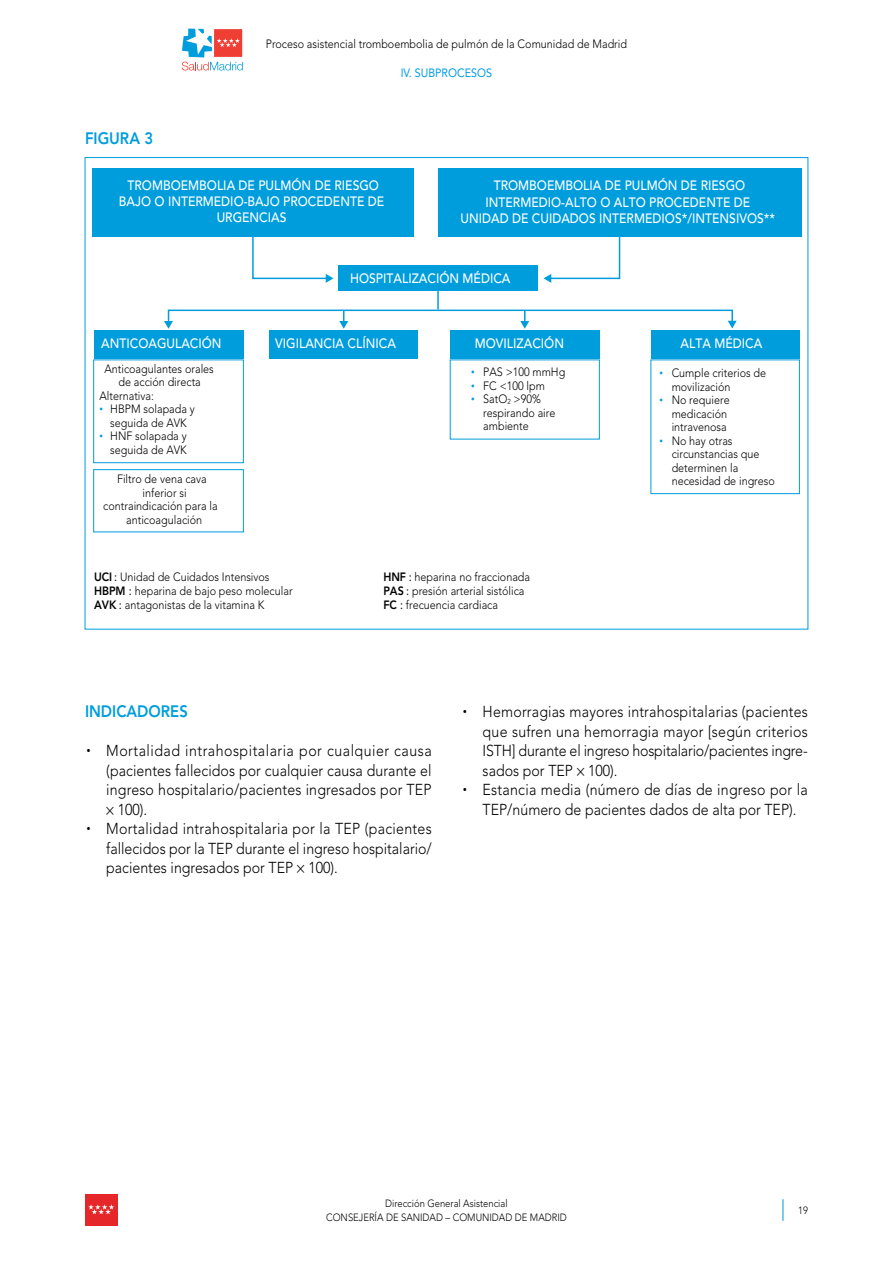
<style>
.page{position:relative;width:893px;height:1263px;background:#fff}
.page>*{position:absolute;margin:0;border:0;box-sizing:border-box;transform-origin:0 0}
.t1{font:800 16.5px "Avenir LT Std";color:#009ddd;scale:.9 1}
.t2{font:300 15.75px/19.5px "Avenir LT Std";letter-spacing:.005em;color:#000;text-align:justify;scale:.9 1}
.t3{font:300 15.75px "Avenir LT Std";letter-spacing:.035em;color:#000;scale:.9 1}
.t4{font:500 13.5px/16.2px "Avenir LT Std";color:#fff;text-align:center;scale:.9 1}
.t5{font:300 12px/13.5px "Avenir LT Std";color:#000;scale:.9 1}
.t6{font:300 12px/14.2px "Avenir LT Std";color:#020203;scale:.9 1}
.t7{font:12px "Avenir LT Std";color:#009ddd;scale:.9 1}
.t8{font:300 10.5px/13.5px "Avenir LT Std";color:#000;text-align:center;scale:.9 1}
.s1{font-family:"Arial";font-weight:400;font-size:11.25px;color:#009ddd}
.s2{font-weight:800}
.s3{font-weight:400}
.s4{font-family:"Abadi";font-weight:200}
</style>
<div class="page">
<svg style="left:182px;top:28px;width:61px;height:43px"></svg>
<svg style="left:782px;top:1199px;width:1px;height:22px"></svg>
<div style="left:85px;top:1194px;width:32px;height:31px;background:#e62729"></div>
<svg style="left:88px;top:1204px;width:26px;height:10px"></svg>
<div style="left:93px;top:469px;width:151px;height:63px;border:1px solid #009ddd"></div>
<div style="left:450px;top:330px;width:149px;height:28px;background:#009ddd"></div>
<div style="left:650px;top:359px;width:150px;height:135px;border:1px solid #009ddd"></div>
<div style="left:651px;top:330px;width:148px;height:28px;background:#009ddd"></div>
<div style="left:270px;top:330px;width:148px;height:28px;background:#009ddd"></div>
<svg style="left:340px;top:313px;width:7px;height:16px"></svg>
<svg style="left:521px;top:313px;width:7px;height:16px"></svg>
<svg style="left:437px;top:291px;width:2px;height:18px"></svg>
<svg style="left:251px;top:236px;width:82px;height:47px"></svg>
<svg style="left:543px;top:236px;width:78px;height:47px"></svg>
<div style="left:168px;top:310px;width:565px;height:13px;border:2px solid #009ddd"></div>
<svg style="left:164px;top:321px;width:9px;height:8px"></svg>
<svg style="left:728px;top:321px;width:9px;height:7px"></svg>
<div style="left:93px;top:359px;width:151px;height:104px;border:1px solid #009ddd"></div>
<div style="left:92px;top:168px;width:322px;height:68px;background:#009ddd"></div>
<div style="left:438px;top:168px;width:363px;height:68px;background:#009ddd"></div>
<div style="left:338px;top:266px;width:200px;height:25px;background:#009ddd"></div>
<div style="left:94px;top:330px;width:149px;height:28px;background:#009ddd"></div>
<p class="t5" style="left:266px;top:37px;width:403px">Proceso asistencial tromboembolia de pulmón de la Comunidad de Madrid</p>
<p class="t7" style="left:401px;top:66px;width:103px">IV. SUBPROCESOS</p>
<p class="t1" style="left:85px;top:129px;width:77px">FIGURA 3</p>
<p class="t4" style="left:119px;top:177px;width:296px">TROMBOEMBOLIA DE PULMÓN DE RIESGO<br>BAJO O INTERMEDIO-BAJO PROCEDENTE DE<br>URGENCIAS</p>
<p class="t4" style="left:461px;top:178px;width:351px">TROMBOEMBOLIA DE PULMÓN DE RIESGO<br>INTERMEDIO-ALTO O ALTO PROCEDENTE DE<br>UNIDAD DE CUIDADOS INTERMEDIOS*/INTENSIVOS**</p>
<p class="t4" style="left:350px;top:271px;width:180px">HOSPITALIZACIÓN MÉDICA</p>
<p class="t4" style="left:275px;top:336px;width:136px">VIGILANCIA CLÍNICA</p>
<p class="t4" style="left:101px;top:336px;width:135px">ANTICOAGULACIÓN</p>
<p class="t4" style="left:475px;top:336px;width:101px">MOVILIZACIÓN</p>
<p class="t4" style="left:681px;top:336px;width:92px">ALTA MÉDICA</p>
<p class="t5" style="left:104px;top:362px;width:123px">Anticoagulantes orales</p>
<p class="t5" style="left:118px;top:375px;width:93px">de acción directa</p>
<p class="t5" style="left:100px;top:389px;width:62px">Alternativa:</p>
<p class="t5" style="left:100px;top:402px;width:107px;text-align:center"><span class="s1">•</span> HBPM solapada y seguida de AVK</p>
<p class="t5" style="left:100px;top:429px;width:99px;text-align:right"><span class="s1">•</span> HNF solapada y seguida de AVK</p>
<p class="t5" style="left:117px;top:472px;width:101px">Filtro de vena cava</p>
<p class="t5" style="left:143px;top:486px;width:50px">inferior si</p>
<p class="t5" style="left:103px;top:499px;width:129px">contraindicación para la</p>
<p class="t5" style="left:126px;top:513px;width:86px">anticoagulación</p>
<p class="t5" style="left:471px;top:365px;width:106px"><span class="s1">•</span> PAS &gt;100 mmHg</p>
<p class="t5" style="left:471px;top:379px;width:84px"><span class="s1">•</span> FC &lt;100 lpm</p>
<p class="t5" style="left:483px;top:392px;width:82px;text-indent:-12px"><span class="s1">•</span> SatO<sub>2</sub> &gt;90% respirando aire ambiente</p>
<p class="t6" style="left:94px;top:570px;width:222px"><span class="s2">UCI</span> <span class="s3">:</span> Unidad de Cuidados Intensivos<br><span class="s2">HBPM</span> <span class="s3">:</span> heparina de bajo peso molecular<br><span class="s2">AVK</span> <span class="s3">:</span> antagonistas de la vitamina K</p>
<p class="t6" style="left:383px;top:570px;width:165px"><span class="s2">HNF</span> <span class="s3">:</span> heparina no fraccionada<br><span class="s2">PAS</span> <span class="s3">:</span> presión arterial sistólica<br><span class="s2">FC</span> <span class="s3">:</span> frecuencia cardiaca</p>
<p class="t5" style="left:672px;top:366px;width:106px;text-indent:-12px"><span class="s1">•</span> Cumple criterios de movilización</p>
<p class="t5" style="left:672px;top:393px;width:66px;text-indent:-12px"><span class="s1">•</span> No requiere medicación intravenosa</p>
<p class="t5" style="left:672px;top:434px;width:116px;text-indent:-12px"><span class="s1">•</span> No hay otras circunstancias que determinen la necesidad de ingreso</p>
<p class="t1" style="left:85px;top:702px;width:116px">INDICADORES</p>
<p class="t3" style="left:85px;top:741px;width:387px"><span class="s4">•</span> Mortalidad intrahospitalaria por cualquier causa</p>
<p class="t2" style="left:106px;top:760px;width:363px">(pacientes fallecidos por cualquier causa durante el</p>
<p class="t2" style="left:106px;top:780px;width:363px">ingreso hospitalario/pacientes ingresados por TEP</p>
<p class="t2" style="left:118px;top:799px;width:34px">100).</p>
<p class="t2" style="left:106px;top:819px;width:363px;text-indent:-21px"><span class="s4">•</span> Mortalidad intrahospitalaria por la TEP (pacientes fallecidos por la TEP durante el ingreso hospitalario/ pacientes ingresados por TEP 100).</p>
<p class="t2" style="left:483px;top:702px;width:363px;text-indent:-21px"><span class="s4">•</span> Hemorragias mayores intrahospitalarias (pacientes que sufren una hemorragia mayor [según criterios ISTH] durante el ingreso hospitalario/pacientes ingre&shy;sados por TEP 100).</p>
<p class="t2" style="left:483px;top:780px;width:363px;text-indent:-21px"><span class="s4">•</span> Estancia media (número de días de ingreso por la<br>TEP/número de pacientes dados de alta por TEP).</p>
<p class="t8" style="left:326px;top:1197px;width:269px">Dirección General Asistencial<br>CONSEJERÍA DE SANIDAD – COMUNIDAD DE MADRID</p>
<p class="t8" style="left:798px;top:1204px;width:12px">19</p>
</div>
